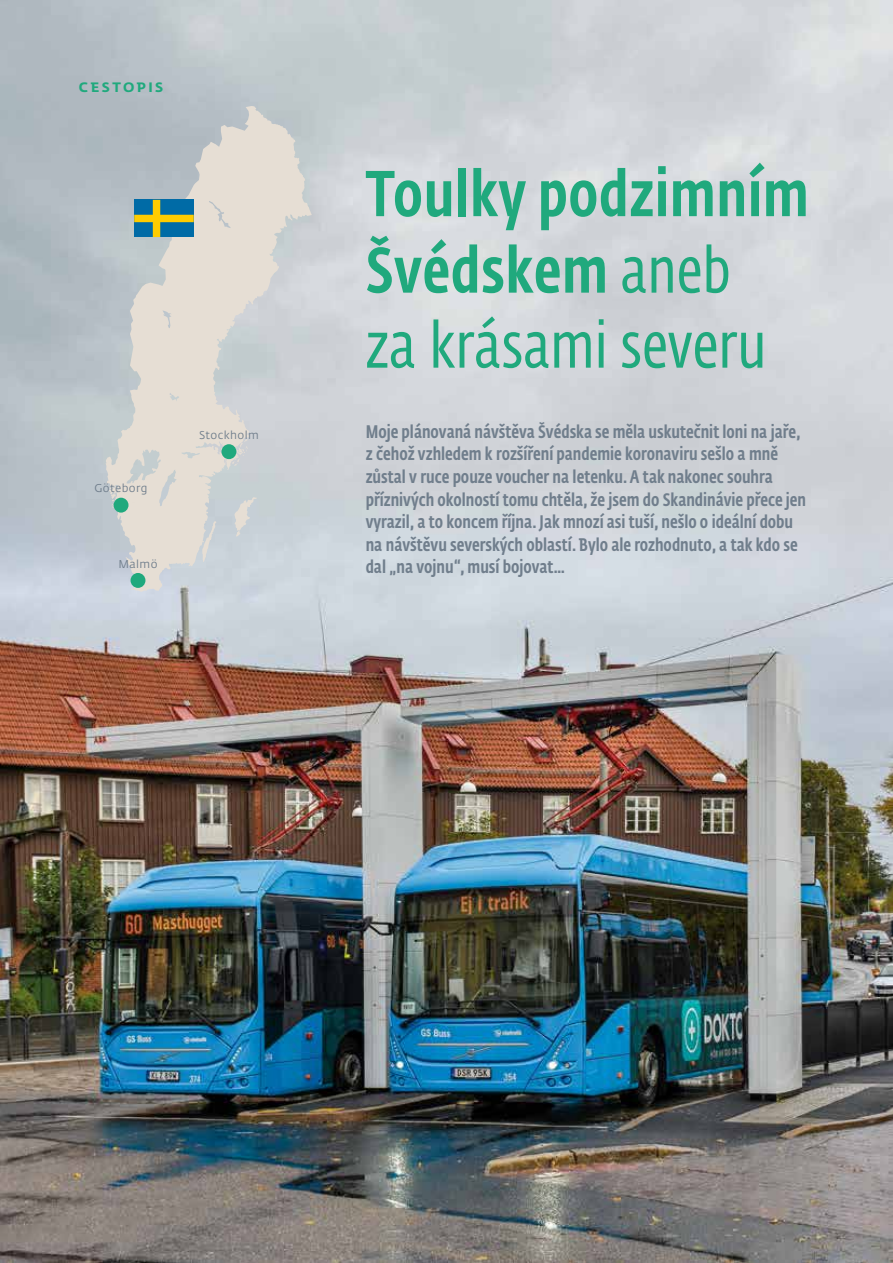
<style>
.page{position:relative;width:893px;height:1263px;background:#fff}
.page>*{position:absolute;margin:0;border:0;box-sizing:border-box;transform-origin:0 0}
.t1{font:500 63.9px/75.8px "CD Fedra Cond Pro";letter-spacing:.01em;color:#20a97d}
.t2{font:500 18px/22.5px "CD Fedra Cond Pro";color:#707e8c}
.t3{font:700 13.5px "CD Fedra";letter-spacing:.185em;color:#20a97d}
.t4{font:11.25px "CD Fedra";letter-spacing:.035em;color:#707e8c}
.s1{font-weight:400}
</style>
<div class="page">
<img style="left:0;top:0;width:893px;height:1263px">
<svg style="left:106px;top:106px;width:206px;height:486px"></svg>
<svg style="left:221px;top:439px;width:27px;height:27px"></svg>
<svg style="left:234px;top:497px;width:23px;height:39px"></svg>
<svg style="left:202px;top:521px;width:14px;height:41px"></svg>
<svg style="left:109px;top:486px;width:9px;height:22px"></svg>
<div style="left:221px;top:444px;width:15px;height:15px;background:#20a97d;border-radius:50%"></div>
<div style="left:131px;top:573px;width:14px;height:15px;background:#20a97d;border-radius:50%"></div>
<div style="left:114px;top:498px;width:14px;height:15px;background:#20a97d;border-radius:50%"></div>
<svg style="left:134px;top:200px;width:60px;height:37px"></svg>
<p class="t3" style="left:79px;top:78px;width:86px">CESTOPIS</p>
<p class="t4" style="left:95px;top:482px;width:54px">Göteborg</p>
<p class="t4" style="left:119px;top:557px;width:40px">Malmö</p>
<p class="t4" style="left:199px;top:428px;width:61px">Stockholm</p>
<h1 class="t1" style="left:366px;top:157px;width:445px">Toulky podzimním<br>Švédskem <span class="s1">aneb<br>za krásami severu</span></h1>
<p class="t2" style="left:366px;top:421px;width:442px">Moje plánovaná návštěva Švédska se měla uskutečnit loni na jaře, z čehož vzhledem k rozšíření pandemie koronaviru sešlo a mně zůstal v ruce pouze voucher na letenku. A tak nakonec souhra příznivých okolností tomu chtěla, že jsem do Skandinávie přece jen vyrazil, a to koncem října. Jak mnozí asi tuší, nešlo o ideální dobu na návštěvu severských oblastí. Bylo ale rozhodnuto, a tak kdo se dal „na vojnu“, musí bojovat…</p>
</div>
